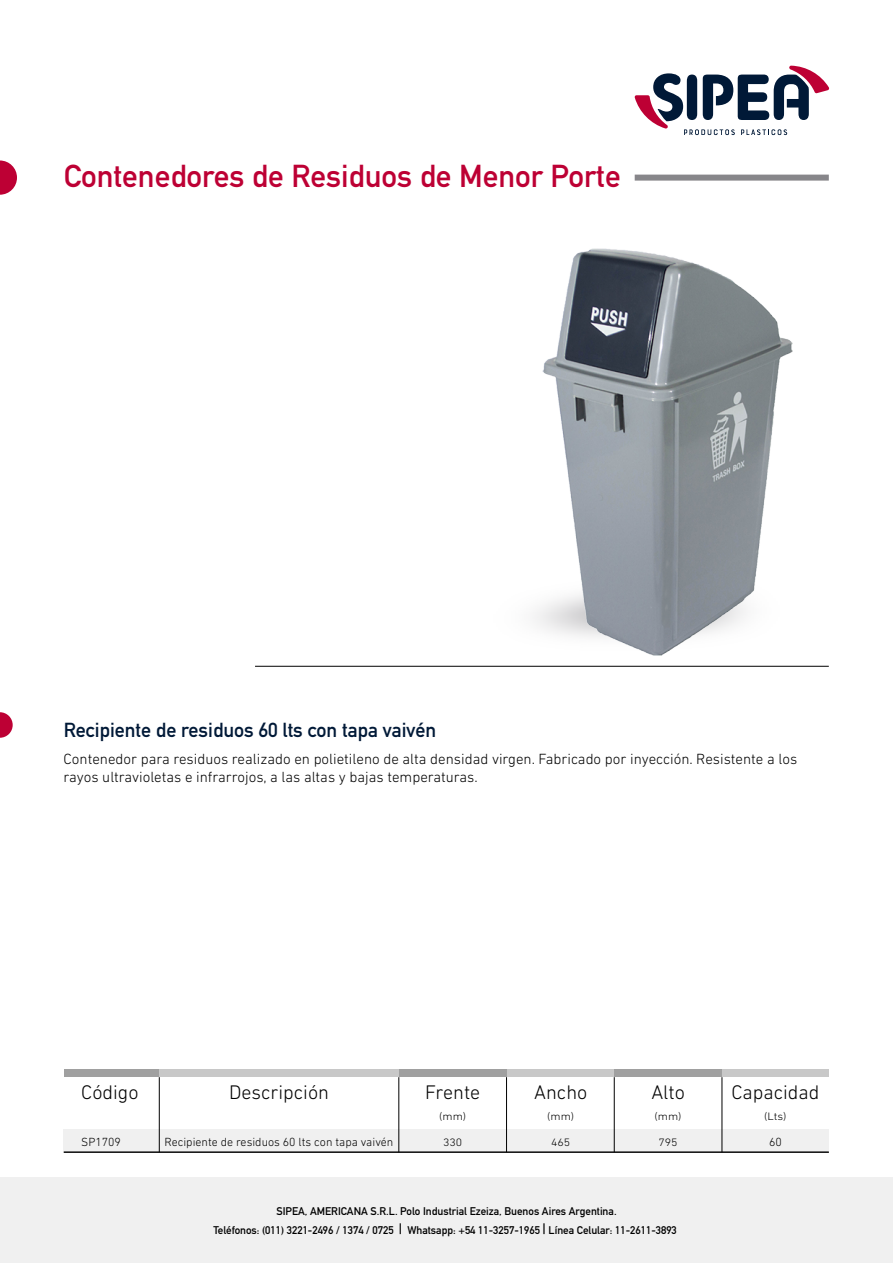
<style>
.page{position:relative;width:893px;height:1263px;background:#fff}
.page>*{position:absolute;margin:0;border:0;box-sizing:border-box;transform-origin:0 0}
.t1{font:700 31.2px "DIN Alternate";color:#bd0034}
.t2{font:300 19.95px "DIN Next LT Pro";color:#000}
.t3{font:700 19.95px "DIN Alternate";color:#001937}
.t4{font:300 15px/18px "DIN Next LT Pro";color:#000}
.t5{font:300 12px "DIN Next LT Pro";color:#000}
.t6{font:700 10.95px/18.6px "DIN Alternate";color:#000;text-align:center}
.t7{font:300 10.95px "DIN Next LT Pro";color:#000;scale:1.1 1}
.s1{font-size:14.85px}
</style>
<div class="page">
<div style="left:64px;top:1129px;width:765px;height:23px;background:#f0f0f0"></div>
<div style="left:64px;top:1069px;width:95px;height:8px;background:#a0a0a0"></div>
<div style="left:159px;top:1069px;width:240px;height:8px;background:#c8c8c8"></div>
<div style="left:722px;top:1069px;width:107px;height:8px;background:#c8c8c8"></div>
<div style="left:507px;top:1069px;width:108px;height:8px;background:#c8c8c8"></div>
<div style="left:399px;top:1069px;width:108px;height:8px;background:#a0a0a0"></div>
<div style="left:614px;top:1069px;width:108px;height:8px;background:#a0a0a0"></div>
<hr style="left:159px;top:1077px;width:1px;height:75px;background:#000">
<hr style="left:506px;top:1077px;width:1px;height:75px;background:#000">
<hr style="left:399px;top:1077px;width:1px;height:75px;background:#000">
<hr style="left:614px;top:1077px;width:1px;height:75px;background:#000">
<hr style="left:722px;top:1077px;width:1px;height:75px;background:#000">
<svg style="left:0;top:160px;width:17px;height:35px"></svg>
<svg style="left:635px;top:66px;width:194px;height:69px"></svg>
<div style="left:0;top:1178px;width:893px;height:85px;background:#f0f0f0"></div>
<div style="left:635px;top:175px;width:194px;height:6px;background:#87868a"></div>
<svg style="left:0;top:712px;width:13px;height:26px"></svg>
<hr style="left:255px;top:666px;width:574px;height:1px;background:#000">
<hr style="left:64px;top:1152px;width:765px;height:1px;background:#000">
<img style="left:543px;top:248px;width:250px;height:408px">
<h1 class="t1" style="left:64px;top:152px;width:558px">Contenedores de Residuos de Menor Porte</h1>
<h2 class="t3" style="left:64px;top:714px;width:374px">Recipiente de residuos 60 lts con tapa vaivén</h2>
<p class="t4" style="left:64px;top:750px;width:735px">Contenedor para residuos realizado en polietileno de alta densidad virgen. Fabricado por inyección. Resistente a los rayos ultravioletas e infrarrojos, a las altas y bajas temperaturas.</p>
<h2 class="t2" style="left:81px;top:1081px;width:59px">Código</h2>
<h2 class="t2" style="left:229px;top:1081px;width:101px">Descripción</h2>
<h2 class="t2" style="left:425px;top:1081px;width:57px">Frente</h2>
<h2 class="t2" style="left:534px;top:1081px;width:55px">Ancho</h2>
<h2 class="t2" style="left:651px;top:1081px;width:35px">Alto</h2>
<h2 class="t2" style="left:731px;top:1081px;width:89px">Capacidad</h2>
<p class="t7" style="left:551px;top:1136px;width:19px">465</p>
<p class="t7" style="left:658px;top:1136px;width:19px">795</p>
<p class="t7" style="left:439px;top:1110px;width:26px">(mm)</p>
<p class="t7" style="left:764px;top:1110px;width:22px">(Lts)</p>
<p class="t7" style="left:547px;top:1110px;width:26px">(mm)</p>
<p class="t7" style="left:655px;top:1110px;width:26px">(mm)</p>
<p class="t5" style="left:81px;top:1135px;width:41px">SP1709</p>
<p class="t5" style="left:164px;top:1135px;width:230px">Recipiente de residuos 60 lts con tapa vaivén</p>
<p class="t5" style="left:769px;top:1135px;width:14px">60</p>
<p class="t7" style="left:443px;top:1136px;width:19px">330</p>
<p class="t6" style="left:213px;top:1201px;width:465px">SIPEA, AMERICANA S.R.L. Polo Industrial Ezeiza, Buenos Aires Argentina.<br>Teléfonos: (011) 3221-2496 / 1374 / 0725 <span class="s1">|</span> Whatsapp: +54 11-3257-1965 <span class="s1">|</span> Línea Celular: 11-2611-3893</p>
</div>
